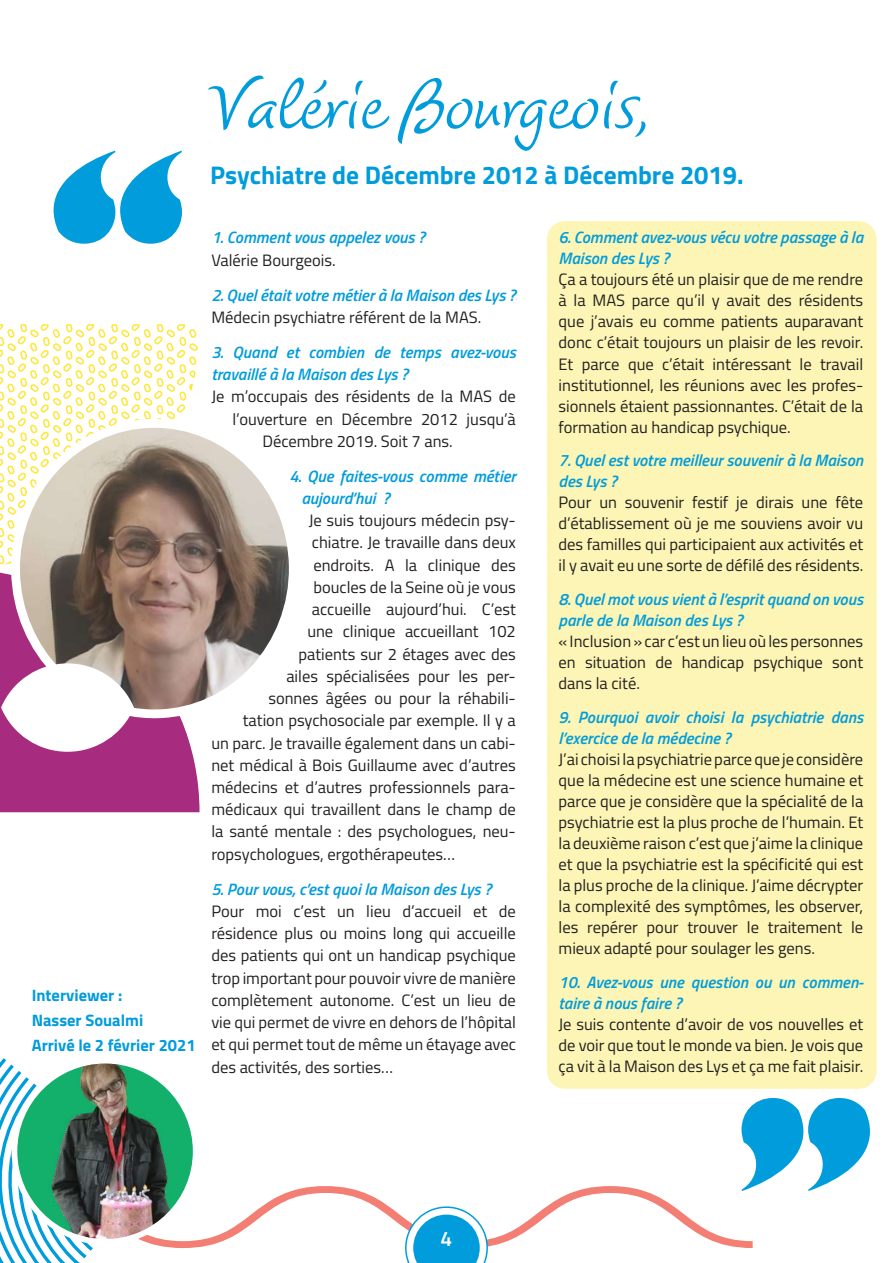
<style>
.page{position:relative;width:893px;height:1263px;background:#fff}
.page>*{position:absolute;margin:0;border:0;box-sizing:border-box;transform-origin:0 0}
.t1{font:225.6px "Marshmallow Fluff";color:#009cdb}
.t2{font:79.5px "Dyna";color:#009cdb}
.t3{font:700 25.5px "Titillium";color:#009cdb}
.t4{font:600 21px "Titillium";color:#fff}
.t5{font:16.5px/21px "Titillium";color:#231f20;text-align:justify}
.t6{font:italic 600 16.5px/21px "Titillium";color:#009cdb}
.t7{font:700 16.5px/25.2px "Titillium";color:#009cdb}
</style>
<div class="page">
<div style="left:547px;top:221px;width:330px;height:868px;background:#fcf5b5;border-radius:18px"></div>
<svg style="left:0;top:324px;width:198px;height:241px"></svg>
<div style="left:0;top:572px;width:200px;height:240px;background:#a72b7f"></div>
<svg style="left:4px;top:412px;width:285px;height:313px"></svg>
<svg style="left:1px;top:663px;width:133px;height:89px"></svg>
<svg style="left:0;top:1058px;width:753px;height:205px"></svg>
<h1 class="t1" style="left:54px;top:114px;width:129px">“</h1>
<p class="t7" style="left:32px;top:981px;width:165px">Interviewer :<br>Nasser Soualmi<br>Arrivé le 2 février 2021</p>
<h2 class="t2" style="left:210px;top:60px;width:439px">Valèrie Bourgeois,</h2>
<h3 class="t3" style="left:210px;top:155px;width:535px">Psychiatre de Décembre 2012 à Décembre 2019.</h3>
<p class="t6" style="left:211px;top:226px;width:215px">1. Comment vous appelez vous ?</p>
<p class="t5" style="left:211px;top:249px;width:126px">Valérie Bourgeois.</p>
<p class="t6" style="left:211px;top:283px;width:306px">2. Quel était votre métier à la Maison des Lys ?</p>
<p class="t5" style="left:211px;top:306px;width:271px">Médecin psychiatre référent de la MAS.</p>
<p class="t6" style="left:211px;top:340px;width:306px;line-height:22.2px">3. Quand et combien de temps avez-vous travaillé à la Maison des Lys ?</p>
<p class="t5" style="left:211px;top:385px;width:306px">Je m’occupais des résidents de la MAS de</p>
<p class="t5" style="left:232px;top:407px;width:285px">l’ouverture en Décembre 2012 jusqu’à</p>
<p class="t5" style="left:262px;top:430px;width:192px">Décembre 2019. Soit 7 ans.</p>
<p class="t6" style="left:301px;top:464px;width:216px;line-height:22.2px;text-indent:-12px">4. Que faites-vous comme métier aujourd’hui ?</p>
<p class="t5" style="left:309px;top:509px;width:208px">Je suis toujours médecin psy-</p>
<p class="t5" style="left:312px;top:531px;width:206px">chiatre. Je travaille dans deux</p>
<p class="t5" style="left:313px;top:554px;width:204px">endroits. A la clinique des</p>
<p class="t5" style="left:313px;top:576px;width:204px">boucles de la Seine où je vous</p>
<p class="t5" style="left:312px;top:598px;width:205px">accueille aujourd’hui. C’est</p>
<p class="t5" style="left:307px;top:620px;width:210px">une clinique accueillant 102</p>
<p class="t5" style="left:298px;top:642px;width:219px">patients sur 2 étages avec des</p>
<p class="t5" style="left:286px;top:665px;width:231px">ailes spécialisées pour les per-</p>
<p class="t5" style="left:268px;top:687px;width:249px">sonnes âgées ou pour la réhabili-</p>
<p class="t5" style="left:243px;top:709px;width:275px">tation psychosociale par exemple. Il y a</p>
<p class="t5" style="left:211px;top:731px;width:306px">un parc. Je travaille également dans un cabi-</p>
<p class="t5" style="left:211px;top:754px;width:306px">net médical à Bois Guillaume avec d’autres</p>
<p class="t5" style="left:211px;top:776px;width:306px">médecins et d’autres professionnels para-</p>
<p class="t5" style="left:211px;top:798px;width:306px">médicaux qui travaillent dans le champ de</p>
<p class="t5" style="left:211px;top:820px;width:306px">la santé mentale : des psychologues, neu-</p>
<p class="t5" style="left:211px;top:842px;width:245px">ropsychologues, ergothérapeutes…</p>
<p class="t6" style="left:211px;top:877px;width:281px">5. Pour vous, c’est quoi la Maison des Lys ?</p>
<p class="t5" style="left:211px;top:899px;width:306px;line-height:22.2px">Pour moi c’est un lieu d’accueil et de résidence plus ou moins long qui accueille des patients qui ont un handicap psychique trop important pour pouvoir vivre de manière complètement autonome. C’est un lieu de vie qui permet de vivre en dehors de l’hôpital et qui permet tout de même un étayage avec des activités, des sorties…</p>
<p class="t6" style="left:559px;top:226px;width:306px">6. Comment avez-vous vécu votre passage à la<br>Maison des Lys ?</p>
<p class="t5" style="left:559px;top:268px;width:306px">Ça a toujours été un plaisir que de me rendre à la MAS parce qu’il y avait des résidents que j’avais eu comme patients auparavant donc c’était toujours un plaisir de les revoir.<br>Et parce que c’était intéressant le travail institutionnel, les réunions avec les profes&shy;sionnels étaient passionnantes. C’était de la formation au handicap psychique.</p>
<p class="t6" style="left:559px;top:449px;width:306px">7. Quel est votre meilleur souvenir à la Maison des Lys ?</p>
<p class="t5" style="left:559px;top:491px;width:306px">Pour un souvenir festif je dirais une fête d’établissement où je me souviens avoir vu des familles qui participaient aux activités et il y avait eu une sorte de défilé des résidents.</p>
<p class="t6" style="left:559px;top:588px;width:306px">8. Quel mot vous vient à l’esprit quand on vous parle de la Maison des Lys ?</p>
<p class="t5" style="left:559px;top:630px;width:306px">« Inclusion » car c’est un lieu où les personnes en situation de handicap psychique sont dans la cité.</p>
<p class="t6" style="left:559px;top:706px;width:306px">9. Pourquoi avoir choisi la psychiatrie dans l’exercice de la médecine ?</p>
<p class="t5" style="left:559px;top:748px;width:306px">J’ai choisi la psychiatrie parce que je considère que la médecine est une science humaine et parce que je considère que la spécialité de la psychiatrie est la plus proche de l’humain. Et la deuxième raison c’est que j’aime la clinique et que la psychiatrie est la spécificité qui est la plus proche de la clinique. J’aime décrypter la complexité des symptômes, les observer, les repérer pour trouver le traitement le mieux adapté pour soulager les gens.</p>
<p class="t6" style="left:559px;top:971px;width:307px">10. Avez-vous une question ou un commen&shy;taire à nous faire ?</p>
<p class="t5" style="left:559px;top:1013px;width:306px">Je suis contente d’avoir de vos nouvelles et de voir que tout le monde va bien. Je vois que ça vit à la Maison des Lys et ça me fait plaisir.</p>
<h1 class="t1" style="left:870px;top:1227px;width:129px;rotate:-180deg">“</h1>
<p class="t4" style="left:441px;top:1223px;width:13px">4</p>
</div>
